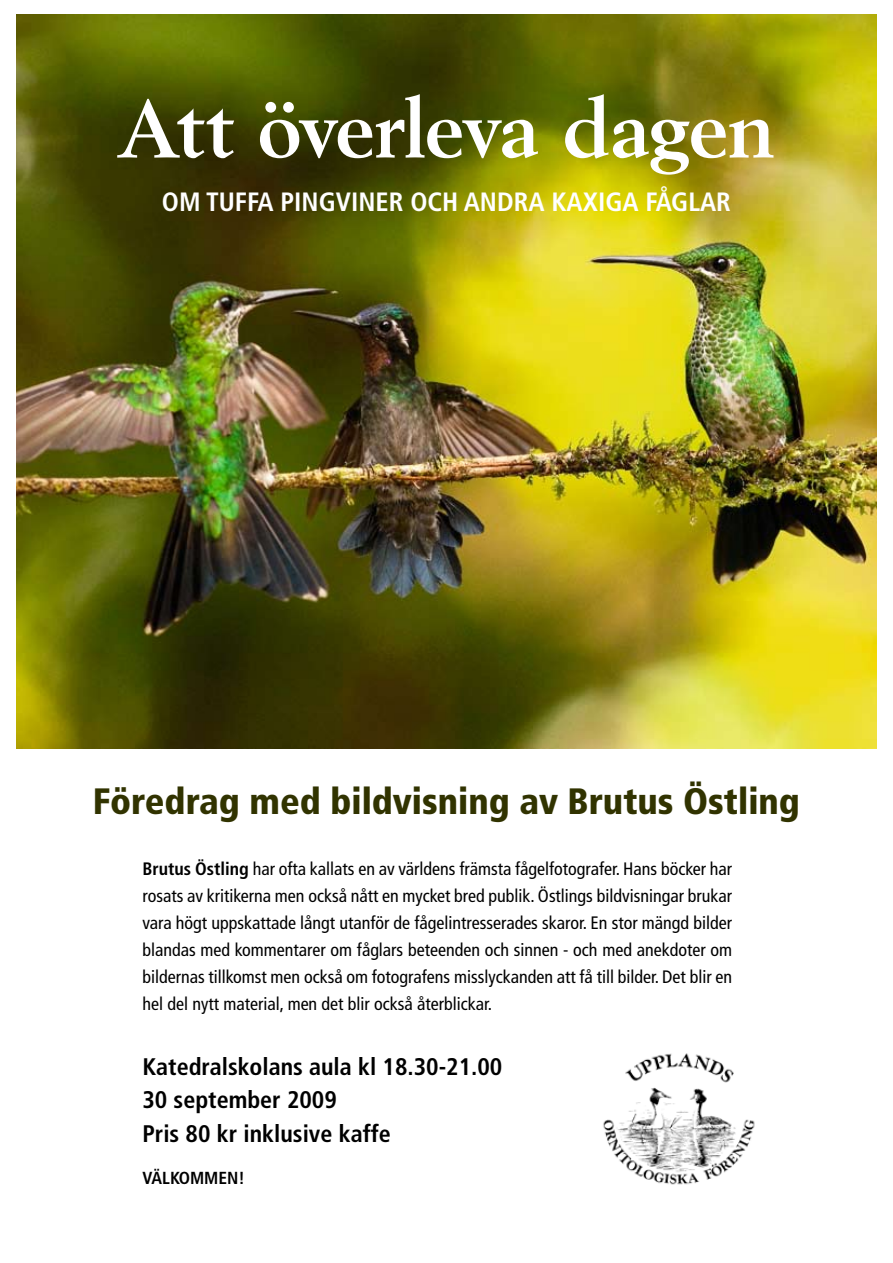
<style>
.page{position:relative;width:893px;height:1263px;background:#fff}
.page>*{position:absolute;margin:0;border:0;box-sizing:border-box;transform-origin:0 0}
.t1{font:700 82.95px "Berling LT Std";letter-spacing:-.025em;color:#fff}
.t2{font:900 condensed 36.6px "Frutiger LT Std";color:#313300}
.t3{font:700 condensed 26.4px "Frutiger LT Std";color:#fff}
.t4{font:700 condensed 24px/33px "Frutiger LT Std";color:#000}
.t5{font:condensed 18px/27px "Frutiger LT Std";color:#000;text-align:justify}
.t6{font:700 condensed 17.4px "Frutiger LT Std";color:#000}
.s1{font-weight:700}
</style>
<div class="page">
<img style="left:17px;top:14px;width:859px;height:734px">
<img style="left:603px;top:1053px;width:152px;height:132px">
<h1 class="t1" style="left:118px;top:80px;width:659px">Att överleva dagen</h1>
<h3 class="t3" style="left:162px;top:186px;width:571px">Om tuffa pingviner och andra kaxiga fåglar</h3>
<h2 class="t2" style="left:93px;top:779px;width:708px">Föredrag med bildvisning av Brutus Östling</h2>
<p class="t5" style="left:142px;top:855px;width:591px"><span class="s1">Brutus Östling</span> har ofta kallats en av världens främsta fågelfotografer. Hans böcker har rosats av kritikerna men också nått en mycket bred publik. Östlings bildvisningar brukar vara högt uppskattade långt utanför de fågelintresserades skaror. En stor mängd bilder blandas med kommentarer om fåglars beteenden och sinnen - och med anekdoter om bildernas tillkomst men också om fotografens misslyckanden att få till bilder. Det blir en hel del nytt material, men det blir också återblickar.</p>
<h3 class="t4" style="left:142px;top:1051px;width:361px">Katedralskolans aula kl 18.30-21.00<br>30 september 2009<br>Pris 80 kr inklusive kaffe</h3>
<p class="t6" style="left:142px;top:1167px;width:104px">Välkommen!</p>
</div>
